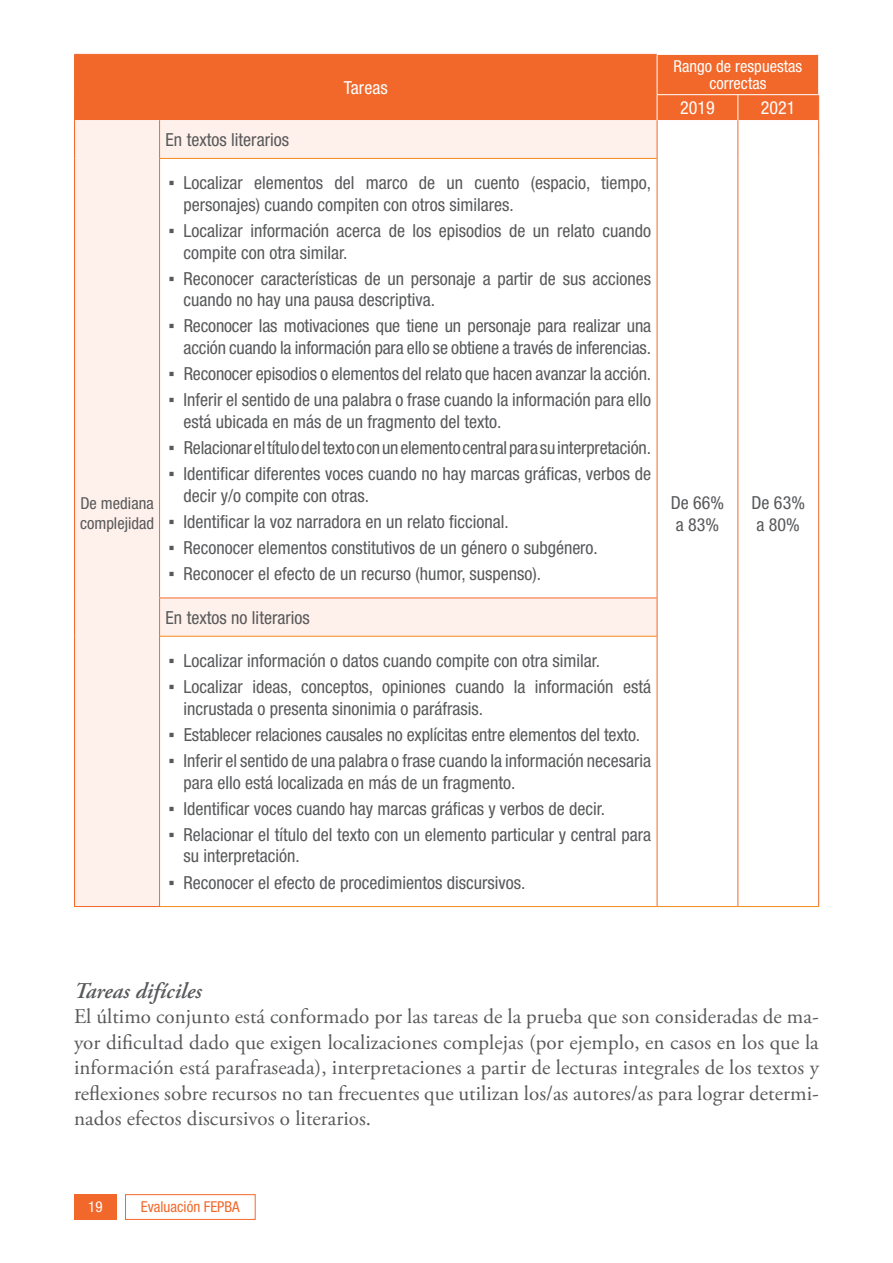
<style>
.page{position:relative;width:893px;height:1263px;background:#fff}
.page>*{position:absolute;margin:0;border:0;box-sizing:border-box;transform-origin:0 0}
.t1{font:italic 600 22.5px "Adobe Garamond Pro";color:#58595b}
.t2{font:21px/25.5px "Adobe Garamond Pro";color:#58595b;text-align:justify}
.t3{font:condensed 18px/21.6px "Helvetica Neue LT Std";color:#58595b}
.t4{font:condensed 18px "Helvetica Neue LT Std";color:#fff}
.t5{font:condensed 16.5px/16.5px "Helvetica Neue LT Std";color:#fff;text-align:center}
.t6{font:condensed 16.5px/19.8px "Helvetica Neue LT Std";color:#58595b}
.t7{font:condensed 15px "Helvetica Neue LT Std";color:#f2682b}
.t8{font:condensed 15px "Helvetica Neue LT Std";color:#fff}
.s1{font-family:"Bookman Old Style";font-stretch:normal}
</style>
<div class="page">
<div style="left:125px;top:1194px;width:131px;height:26px;border:1px solid #f2682b"></div>
<div style="left:74px;top:1194px;width:43px;height:26px;background:#f2682b"></div>
<div style="left:75px;top:55px;width:743px;height:65px;background:#f2682b"></div>
<svg style="left:75px;top:120px;width:582px;height:786px"></svg>
<svg style="left:738px;top:120px;width:1px;height:786px"></svg>
<svg style="left:818px;top:95px;width:1px;height:25px"></svg>
<hr style="left:160px;top:158px;width:497px;height:1px;background:#f58c1f">
<hr style="left:160px;top:636px;width:497px;height:1px;background:#f58c1f">
<hr style="left:160px;top:906px;width:497px;height:1px;background:#f58c1f">
<hr style="left:657px;top:906px;width:81px;height:1px;background:#f58c1f">
<hr style="left:738px;top:906px;width:81px;height:1px;background:#f58c1f">
<hr style="left:74px;top:54px;width:86px;height:1px;background:#f2682b">
<hr style="left:74px;top:55px;width:1px;height:40px;background:#f2682b">
<hr style="left:160px;top:54px;width:497px;height:1px;background:#f2682b">
<svg style="left:74px;top:95px;width:1px;height:25px"></svg>
<hr style="left:818px;top:120px;width:1px;height:38px;background:#f2682b">
<hr style="left:818px;top:158px;width:1px;height:440px;background:#f2682b">
<hr style="left:818px;top:598px;width:1px;height:38px;background:#f2682b">
<hr style="left:818px;top:636px;width:1px;height:270px;background:#f2682b">
<hr style="left:74px;top:906px;width:86px;height:1px;background:#f2682b">
<svg style="left:657px;top:95px;width:1px;height:25px"></svg>
<svg style="left:737px;top:95px;width:1px;height:25px"></svg>
<hr style="left:159px;top:598px;width:498px;height:1px;background:#f2682b">
<hr style="left:74px;top:120px;width:1px;height:38px;background:#f2682b">
<hr style="left:159px;top:120px;width:1px;height:38px;background:#f2682b">
<hr style="left:74px;top:158px;width:1px;height:440px;background:#f2682b">
<hr style="left:159px;top:158px;width:1px;height:440px;background:#f2682b">
<hr style="left:74px;top:598px;width:1px;height:38px;background:#f2682b">
<hr style="left:159px;top:598px;width:1px;height:38px;background:#f2682b">
<hr style="left:74px;top:636px;width:1px;height:270px;background:#f2682b">
<hr style="left:159px;top:636px;width:1px;height:270px;background:#f2682b">
<hr style="left:657px;top:120px;width:1px;height:38px;background:#f2682b">
<hr style="left:737px;top:120px;width:1px;height:38px;background:#f2682b">
<hr style="left:657px;top:158px;width:1px;height:440px;background:#f2682b">
<hr style="left:737px;top:158px;width:1px;height:440px;background:#f2682b">
<hr style="left:657px;top:598px;width:1px;height:38px;background:#f2682b">
<hr style="left:737px;top:598px;width:1px;height:38px;background:#f2682b">
<hr style="left:657px;top:636px;width:1px;height:270px;background:#f2682b">
<hr style="left:737px;top:636px;width:1px;height:270px;background:#f2682b">
<hr style="left:657px;top:55px;width:1px;height:39px;background:#fff">
<hr style="left:657px;top:94px;width:81px;height:1px;background:#fff">
<hr style="left:738px;top:94px;width:81px;height:1px;background:#fff">
<p class="t4" style="left:344px;top:77px;width:45px">Tareas</p>
<p class="t6" style="left:80px;top:493px;width:75px">De mediana complejidad</p>
<p class="t3" style="left:166px;top:128px;width:125px">En textos literarios</p>
<p class="t3" style="left:184px;top:172px;width:469px;text-indent:-15px"><span class="s1">▪</span> Localizar elementos del marco de un cuento (espacio, tiempo, personajes) cuando compiten con otros similares.</p>
<p class="t3" style="left:184px;top:220px;width:469px;text-indent:-15px"><span class="s1">▪</span> Localizar información acerca de los episodios de un relato cuando compite con otra similar.</p>
<p class="t3" style="left:184px;top:267px;width:469px;text-indent:-15px"><span class="s1">▪</span> Reconocer características de un personaje a partir de sus acciones cuando no hay una pausa descriptiva.</p>
<p class="t3" style="left:169px;top:315px;width:484px;text-align:right"><span class="s1">▪</span> Reconocer las motivaciones que tiene un personaje para realizar una acción cuando la información para ello se obtiene a través de inferencias.</p>
<p class="t3" style="left:169px;top:363px;width:484px"><span class="s1">▪</span> Reconocer episodios o elementos del relato que hacen avanzar la acción.</p>
<p class="t3" style="left:184px;top:389px;width:469px;text-indent:-15px"><span class="s1">▪</span> Inferir el sentido de una palabra o frase cuando la información para ello está ubicada en más de un fragmento del texto.</p>
<p class="t3" style="left:169px;top:437px;width:484px"><span class="s1">▪</span> Relacionar el título del texto con un elemento central para su interpretación.</p>
<p class="t3" style="left:184px;top:463px;width:469px;text-indent:-15px"><span class="s1">▪</span> Identificar diferentes voces cuando no hay marcas gráficas, verbos de decir y/o compite con otras.</p>
<p class="t3" style="left:169px;top:510px;width:342px"><span class="s1">▪</span> Identificar la voz narradora en un relato ficcional.</p>
<p class="t3" style="left:169px;top:537px;width:431px"><span class="s1">▪</span> Reconocer elementos constitutivos de un género o subgénero.</p>
<p class="t3" style="left:169px;top:563px;width:374px"><span class="s1">▪</span> Reconocer el efecto de un recurso (humor, suspenso).</p>
<p class="t3" style="left:166px;top:606px;width:146px">En textos no literarios</p>
<p class="t3" style="left:169px;top:650px;width:433px"><span class="s1">▪</span> Localizar información o datos cuando compite con otra similar.</p>
<p class="t3" style="left:184px;top:676px;width:469px;text-indent:-15px"><span class="s1">▪</span> Localizar ideas, conceptos, opiniones cuando la información está incrustada o presenta sinonimia o paráfrasis.</p>
<p class="t3" style="left:169px;top:724px;width:473px"><span class="s1">▪</span> Establecer relaciones causales no explícitas entre elementos del texto.</p>
<p class="t3" style="left:184px;top:750px;width:469px;text-indent:-15px"><span class="s1">▪</span> Inferir el sentido de una palabra o frase cuando la información necesaria para ello está localizada en más de un fragmento.</p>
<p class="t3" style="left:169px;top:797px;width:438px"><span class="s1">▪</span> Identificar voces cuando hay marcas gráficas y verbos de decir.</p>
<p class="t3" style="left:184px;top:823px;width:469px;text-indent:-15px"><span class="s1">▪</span> Relacionar el título del texto con un elemento particular y central para su interpretación.</p>
<p class="t3" style="left:169px;top:871px;width:358px"><span class="s1">▪</span> Reconocer el efecto de procedimientos discursivos.</p>
<p class="t5" style="left:674px;top:58px;width:130px">Rango de respuestas correctas</p>
<p class="t4" style="left:680px;top:97px;width:36px">2019</p>
<p class="t4" style="left:761px;top:97px;width:36px">2021</p>
<p class="t3" style="left:671px;top:492px;width:55px">De 66% a 83%</p>
<p class="t3" style="left:751px;top:492px;width:55px">De 63% a 80%</p>
<p class="t1" style="left:74px;top:977px;width:129px">Tareas difíciles</p>
<p class="t2" style="left:74px;top:1004px;width:746px">El último conjunto está conformado por las tareas de la prueba que son consideradas de ma&shy;yor dificultad dado que exigen localizaciones complejas (por ejemplo, en casos en los que la información está parafraseada), interpretaciones a partir de lecturas integrales de los textos y reflexiones sobre recursos no tan frecuentes que utilizan los/as autores/as para lograr determi&shy;nados efectos discursivos o literarios.</p>
<p class="t8" style="left:88px;top:1198px;width:16px">19</p>
<p class="t7" style="left:141px;top:1198px;width:100px">Evaluación FEPBA</p>
</div>
